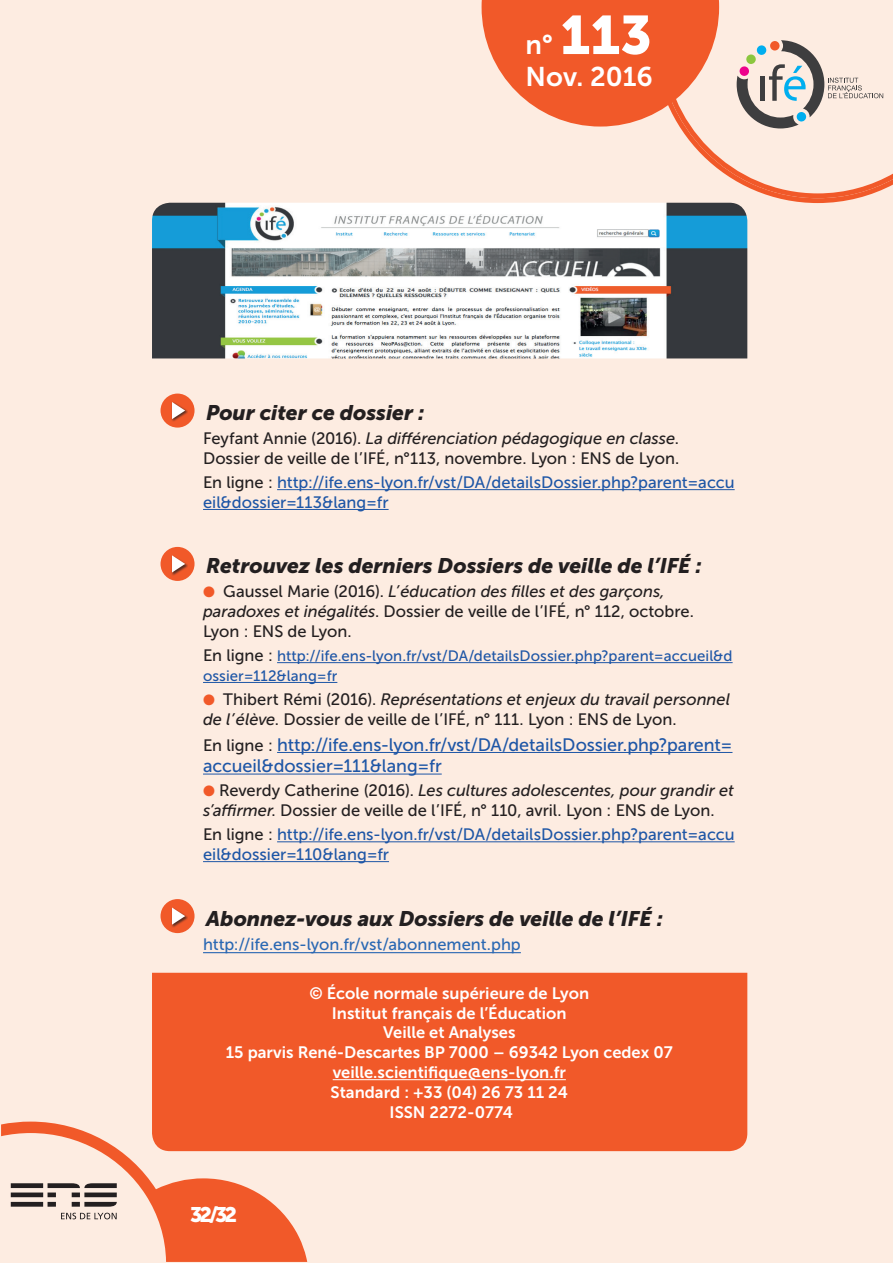
<style>
.page{position:relative;width:893px;height:1263px;background:#fdece1}
.page>*{position:absolute;margin:0;border:0;box-sizing:border-box;transform-origin:0 0}
.t1{font:54px "Museo Sans 900";color:#fff}
.t2{font:27px "Museo Sans 700";color:#fff}
.t3{font:italic 21px "Museo Sans 900";letter-spacing:-.005em;color:#231f20}
.t4{font:21px "Museo Sans 900";color:#fff}
.t5{font:18px/21.6px "Museo Sans 500";letter-spacing:-.005em;color:#1e56a6}
.t6{font:16.5px/19.8px "Museo Sans 500";color:#231f20}
.t7{font:16.5px/19.8px "Museo Sans 700";color:#fff;text-align:center}
.t8{font:16.5px/19.8px "Museo Sans 500";color:#1e56a6}
.t9{font:16.5px "Museo Sans 500";color:#2a68b3}
.t10{font:15px/19.8px "Museo Sans 500";letter-spacing:.005em;color:#1e56a6}
.s1{font-family:"Museo Sans 700";font-size:27px}
.s2{font-style:italic}
.s3{color:#231f20}
.s4{color:#f15929}
.s5{font-size:16.5px;color:#231f20}
</style>
<div class="page">
<svg style="left:482px;top:0;width:172px;height:127px;background:#f26f44"></svg>
<svg style="left:654px;top:0;width:204px;height:203px"></svg>
<svg style="left:659px;top:0;width:234px;height:198px"></svg>
<svg style="left:1px;top:1121px;width:306px;height:141px"></svg>
<div style="left:152px;top:973px;width:595px;height:178px;background:#f15929"></div>
<hr style="left:333px;top:1079px;width:233px;height:1px;background:#fff">
<hr style="left:277px;top:489px;width:458px;height:1px;background:#1e56a6">
<hr style="left:203px;top:509px;width:186px;height:1px;background:#1e56a6">
<hr style="left:277px;top:662px;width:456px;height:1px;background:#1e56a6">
<hr style="left:203px;top:682px;width:134px;height:1px;background:#1e56a6">
<hr style="left:277px;top:752px;width:455px;height:1px;background:#1e56a6">
<hr style="left:203px;top:774px;width:239px;height:1px;background:#1e56a6">
<hr style="left:277px;top:841px;width:458px;height:1px;background:#1e56a6">
<hr style="left:203px;top:861px;width:186px;height:1px;background:#1e56a6">
<hr style="left:203px;top:952px;width:318px;height:1px;background:#2a68b3">
<div style="left:161px;top:394px;width:34px;height:34px;background:#f15929;border-radius:50%"></div>
<div style="left:171px;top:401px;width:17px;height:21px;background:#231f20;opacity:.75"></div>
<svg style="left:172px;top:402px;width:13px;height:17px"></svg>
<div style="left:161px;top:547px;width:34px;height:34px;background:#f15929;border-radius:50%"></div>
<div style="left:171px;top:555px;width:17px;height:21px;background:#231f20;opacity:.75"></div>
<svg style="left:172px;top:555px;width:13px;height:17px"></svg>
<div style="left:161px;top:899px;width:34px;height:34px;background:#f15929;border-radius:50%"></div>
<div style="left:171px;top:907px;width:17px;height:21px;background:#231f20;opacity:.75"></div>
<svg style="left:172px;top:907px;width:13px;height:18px"></svg>
<img style="left:152px;top:203px;width:595px;height:155px">
<svg style="left:737px;top:40px;width:146px;height:88px"></svg>
<div style="left:746px;top:54px;width:10px;height:10px;background:#8bc63e;border-radius:50%"></div>
<svg style="left:756px;top:45px;width:11px;height:10px"></svg>
<div style="left:770px;top:41px;width:10px;height:10px;background:#f15929;border-radius:50%"></div>
<svg style="left:796px;top:112px;width:10px;height:10px"></svg>
<div style="left:739px;top:66px;width:10px;height:10px;background:#ed028c;border-radius:50%"></div>
<h1 class="t1" style="left:526px;top:4px;width:128px"><span class="s1">n°</span> 113</h1>
<h2 class="t2" style="left:526px;top:62px;width:129px">Nov. 2016</h2>
<p class="t3" style="left:206px;top:401px;width:220px">Pour citer ce dossier :</p>
<p class="t6" style="left:203px;top:429px;width:478px">Feyfant Annie (2016). <span class="s2">La différenciation pédagogique en classe</span>.<br>Dossier de veille de l’IFÉ, n°113, novembre. Lyon : ENS de Lyon.</p>
<p class="t8" style="left:203px;top:472px;width:533px"><span class="s3">En ligne :</span> http://ife.ens-lyon.fr/vst/DA/detailsDossier.php?parent=accu eil&amp;dossier=113&amp;lang=fr</p>
<p class="t3" style="left:206px;top:554px;width:497px">Retrouvez les derniers Dossiers de veille de l’IFÉ :</p>
<p class="t6" style="left:203px;top:582px;width:492px"><span class="s4">●</span> Gaussel Marie (2016). <span class="s2">L’éducation des filles et des garçons, paradoxes et inégalités</span>. Dossier de veille de l’IFÉ, n° 112, octobre.<br>Lyon : ENS de Lyon.</p>
<p class="t10" style="left:203px;top:646px;width:531px"><span class="s5">En ligne :</span> http://ife.ens-lyon.fr/vst/DA/detailsDossier.php?parent=accueil&amp;d ossier=112&amp;lang=fr</p>
<p class="t6" style="left:203px;top:689px;width:528px"><span class="s4">●</span> Thibert Rémi (2016). <span class="s2">Représentations et enjeux du travail personnel de l’élève</span>. Dossier de veille de l’IFÉ, n° 111. Lyon : ENS de Lyon.</p>
<p class="t5" style="left:203px;top:734px;width:531px"><span class="s5">En ligne :</span> http://ife.ens-lyon.fr/vst/DA/detailsDossier.php?parent= accueil&amp;dossier=111&amp;lang=fr</p>
<p class="t6" style="left:203px;top:781px;width:532px"><span class="s4">●</span> Reverdy Catherine (2016). <span class="s2">Les cultures adolescentes, pour grandir et s’affirmer</span>. Dossier de veille de l’IFÉ, n° 110, avril. Lyon : ENS de Lyon.</p>
<p class="t8" style="left:203px;top:825px;width:533px"><span class="s3">En ligne :</span> http://ife.ens-lyon.fr/vst/DA/detailsDossier.php?parent=accu eil&amp;dossier=110&amp;lang=fr</p>
<p class="t3" style="left:206px;top:906px;width:458px">Abonnez-vous aux Dossiers de veille de l’IFÉ :</p>
<p class="t9" style="left:203px;top:935px;width:319px">http://ife.ens-lyon.fr/vst/abonnement.php</p>
<p class="t7" style="left:226px;top:983px;width:448px">© École normale supérieure de Lyon<br>Institut français de l’Éducation<br>Veille et Analyses<br>15 parvis René-Descartes BP 7000 – 69342 Lyon cedex 07 veille.scientifique@ens-lyon.fr<br>Standard : +33 (04) 26 73 11 24<br>ISSN 2272-0774</p>
<p class="t4" style="left:190px;top:1203px;width:48px">32/32</p>
</div>
